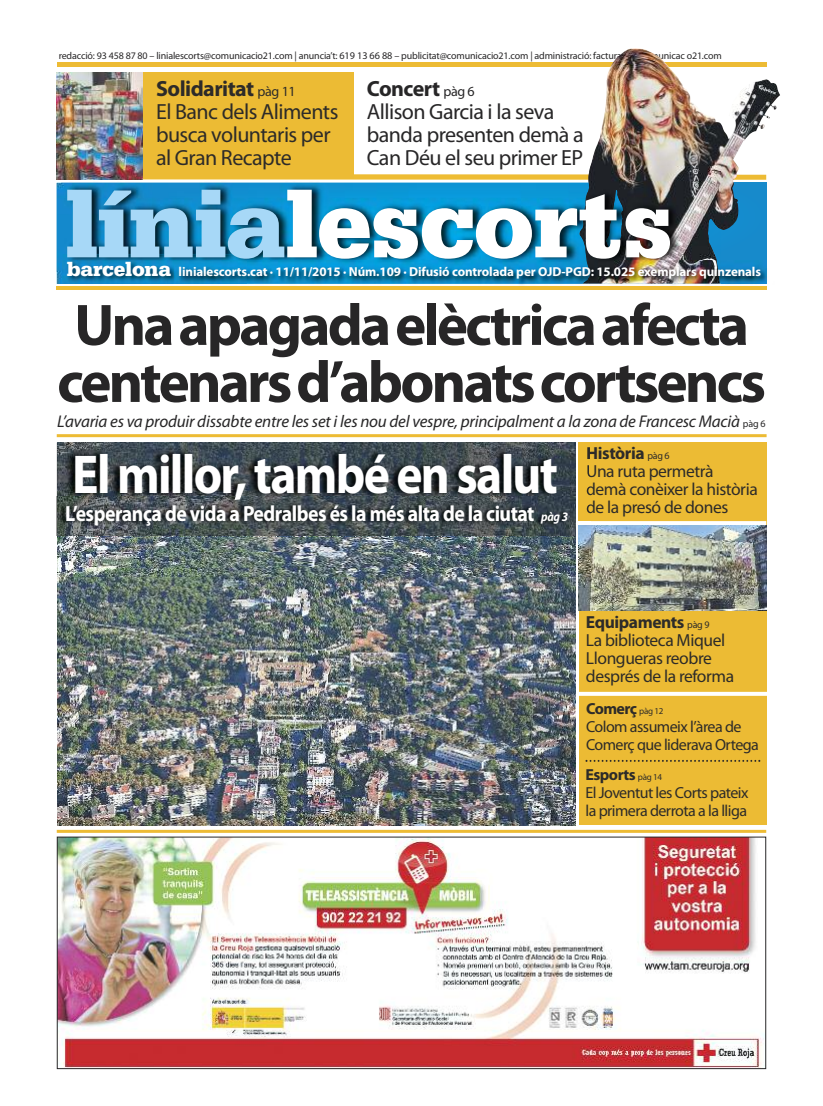
<style>
.page{position:relative;width:823px;height:1106px;background:#fff}
.page>*{position:absolute;margin:0;border:0;box-sizing:border-box;transform-origin:0 0}
.t1{font:900 100px "Serifa";letter-spacing:-.015em;color:#fff}
.t2{font:700 59px/57px "Myriad Pro";letter-spacing:-.05em;color:#272627}
.t3{font:700 55px "Myriad Pro";letter-spacing:-.035em;color:#fff;scale:.9 1}
.t4{font:22px/23px "Myriad Pro";letter-spacing:-.025em;color:#272627}
.t5{font:22px/23px "Myriad Pro";letter-spacing:-.025em;color:#2d2b29}
.t6{font:700 22px "Myriad Pro";letter-spacing:-.025em;color:#fff;scale:.9 1}
.t7{font:900 21px "Serifa";letter-spacing:-.01em;color:#fff}
.t8{font:17.5px/18px "Myriad Pro";letter-spacing:-.025em;color:#2d2b29}
.t9{font:italic 17px "Myriad Pro";letter-spacing:-.01em;color:#272627}
.t10{font:16px/18px "Myriad Pro";letter-spacing:-.035em;color:#2d2b29}
.t11{font:700 13px "Myriad Pro";letter-spacing:-.01em;color:#fff}
.t12{font:10px "Myriad Pro";letter-spacing:-.015em;color:#272627}
.s1{font-size:10.2px}
.s2{font-weight:700}
.s3{font-size:14px}
.s4{color:#a7d8f7}
.s5{font-family:"Serifa";font-weight:900;font-size:21px}
.s6{font-style:normal;font-size:10px}
.s7{font-style:italic;font-size:13px}
.s8{font-size:10px}
.s9{font-size:9px}
</style>
<div class="page">
<div style="left:57px;top:62px;width:708px;height:5px;background:#edbb34"></div>
<img style="left:590px;top:48px;width:189px;height:212px">
<hr style="left:57px;top:830px;width:708px;height:3px;background:#edbb34">
<img style="left:59px;top:838px;width:703px;height:229px">
<div style="left:57px;top:836px;width:708px;height:233px;border:1px solid #272627"></div>
<img style="left:720px;top:260px;width:47px;height:30px">
<img style="left:720px;top:260px;width:45px;height:24px">
<img style="left:590px;top:286px;width:175px;height:3px">
<img style="left:590px;top:289px;width:130px;height:1px">
<img style="left:56px;top:165px;width:534px;height:125px">
<img style="left:57px;top:183px;width:522px;height:101px">
<img style="left:353px;top:174px;width:226px;height:5px">
<img style="left:579px;top:165px;width:141px;height:95px">
<img style="left:63px;top:260px;width:657px;height:26px">
<img style="left:63px;top:254px;width:184px;height:6px">
<img style="left:582px;top:260px;width:8px;height:23px">
<img style="left:174px;top:289px;width:73px;height:1px">
<div style="left:57px;top:72px;width:296px;height:107px;background:#ecbb34"></div>
<hr style="left:57px;top:434px;width:709px;height:3px;background:#edbb34">
<div style="left:578px;top:442px;width:187px;height:383px;background:#ecbb34"></div>
<svg style="left:590px;top:521px;width:175px;height:4px"></svg>
<svg style="left:578px;top:692px;width:189px;height:4px"></svg>
<img style="left:578px;top:525px;width:187px;height:85px">
<svg style="left:585px;top:760px;width:174px;height:2px"></svg>
<img style="left:57px;top:72px;width:85px;height:107px">
<img style="left:57px;top:577px;width:517px;height:248px">
<svg style="left:578px;top:521px;width:12px;height:4px"></svg>
<img style="left:578px;top:525px;width:12px;height:52px">
<svg style="left:587px;top:447px;width:3px;height:12px"></svg>
<img style="left:587px;top:465px;width:3px;height:12px">
<svg style="left:586px;top:486px;width:4px;height:9px"></svg>
<svg style="left:586px;top:504px;width:4px;height:10px"></svg>
<img style="left:57px;top:536px;width:517px;height:41px">
<img style="left:57px;top:442px;width:518px;height:54px">
<img style="left:57px;top:443px;width:517px;height:53px">
<img style="left:56px;top:496px;width:520px;height:40px">
<svg style="left:233px;top:496px;width:9px;height:4px"></svg>
<p class="t12" style="left:59px;top:52px;width:664px">redacció: 93 458 87 80 – linialescorts@comunicacio21.com | anuncia’t: <span class="s1">619 13 66 88</span> – publicitat@comunicacio21.com | administració: facturacio@comunicac o21.com</p>
<h3 class="t5" style="left:156px;top:78px;width:184px"><span class="s2">Solidaritat</span> <span class="s3">pàg 11<br></span>El Banc dels Aliments busca voluntaris per al Gran Recapte</h3>
<h3 class="t4" style="left:367px;top:78px;width:218px"><span class="s2">Concert</span> <span class="s3">pàg 6<br></span>Allison Garcia i la seva banda presenten demà a<br>Can Déu el seu primer EP</h3>
<h1 class="t1" style="left:65px;top:190px;width:609px"><span class="s4">línia</span>lescorts</h1>
<h3 class="t7" style="left:67px;top:261px;width:67px">barcel</h3>
<h3 class="t11" style="left:132px;top:267px;width:630px"><span class="s5">ona</span> linialescorts.cat · 11/11/2015 · Núm.109 · Difusió controlada per OJD-PGD: 15.025 exemplars quinzenals</h3>
<h2 class="t2" style="left:57px;top:301px;width:710px">Unaapagadaelèctricaafecta centenarsd’abonatscortsencs</h2>
<h3 class="t9" style="left:57px;top:415px;width:709px">L’avaria es va produir dissabte entre les set i les nou del vespre, principalment a la zona de Francesc Macià <span class="s6">pàg 6</span></h3>
<h3 class="t3" style="left:72px;top:454px;width:541px">El millor, també en salut</h3>
<h3 class="t6" style="left:65px;top:505px;width:560px">L’esperança de vida a Pedralbes és la més alta de la ciutat <span class="s7">pàg 3</span></h3>
<h3 class="t8" style="left:585px;top:445px;width:173px"><span class="s2">Història</span> <span class="s8">pàg 6<br></span>Una ruta permetrà demà conèixer la història de la presó de dones</h3>
<h3 class="t8" style="left:585px;top:614px;width:149px"><span class="s2">Equipaments</span> <span class="s8">pàg 9<br></span>La biblioteca Miquel<br>Llongueras reobre després de la reforma</h3>
<h3 class="t10" style="left:585px;top:700px;width:174px"><span class="s2">Comerç</span> <span class="s9">pàg 12<br></span>Colom assumeix l’àrea de<br>Comerç que liderava Ortega</h3>
<h3 class="t10" style="left:585px;top:766px;width:164px"><span class="s2">Esports</span> <span class="s9">pàg 14<br></span>El Joventut les Corts pateix la primera derrota a la lliga</h3>
</div>
